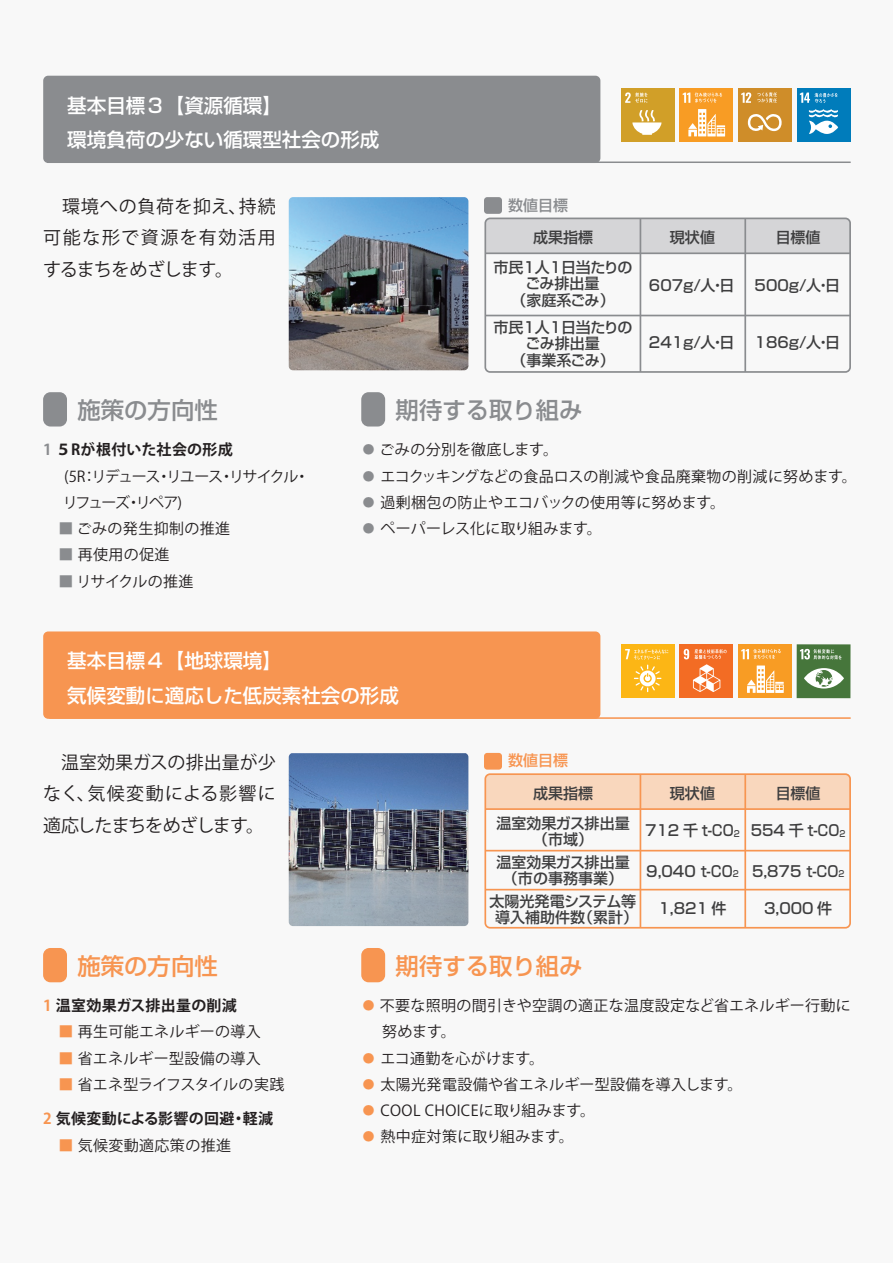
<style>
.page{position:relative;width:893px;height:1263px;background:#f8f8f8}
.page>*{position:absolute;margin:0;border:0;box-sizing:border-box;transform-origin:0 0}
.t1{font:500 23.4px "Shin Go Pro";color:#8a8c8f}
.t2{font:500 23.4px "Shin Go Pro";color:#f79551}
.t3{font:500 19.5px/34.2px "Shin Go Pro";color:#fff}
.t4{font:18px/31.5px "Koz Go Pr 6 N";letter-spacing:.04em;color:#231f20}
.t5{font:18px/31.5px "Koz Go Pr 6 N";color:#231f20;text-align:right}
.t6{font:18px/31.5px "Koz Go Pr 6 N";letter-spacing:-.045em;color:#231f20}
.t7{font:15px/26.2px "Koz Go Pr 6 N";letter-spacing:.02em;color:#231f20}
.t8{font:500 15px/16.5px "Shin Go Pro";color:#3e3e3f;text-align:center}
.t9{font:700 15px "Koz Go Pr 6 N";letter-spacing:.025em;color:#231f20}
.t10{font:15px "Koz Go Pr 6 N";letter-spacing:-.025em;color:#231f20}
.t11{font:15px "Koz Go Pr 6 N";letter-spacing:-.095em;color:#231f20}
.t12{font:15px/26.2px "Koz Go Pr 6 N";letter-spacing:-.105em;color:#231f20}
.t13{font:15px "Koz Go Pr 6 N";letter-spacing:-.015em;color:#231f20}
.t14{font:500 15px "Shin Go Pro";color:#f79551}
.t15{font:500 15px "Shin Go Pro";color:#8a8c8f}
.t16{font:500 8.7px "Shin Go Pro";color:#3e3e3f;scale:.9 1}
.s1{color:#8a8c8f}
.s2{color:#f79551}
</style>
<div class="page">
<div style="left:621px;top:88px;width:54px;height:54px;background:#d19f28"></div>
<svg style="left:632px;top:110px;width:29px;height:25px"></svg>
<svg style="left:625px;top:92px;width:23px;height:11px"></svg>
<div style="left:679px;top:88px;width:54px;height:54px;background:#f89c24"></div>
<svg style="left:688px;top:109px;width:37px;height:27px"></svg>
<svg style="left:683px;top:92px;width:39px;height:11px"></svg>
<div style="left:738px;top:644px;width:54px;height:54px;background:#f89c24"></div>
<svg style="left:747px;top:665px;width:37px;height:28px"></svg>
<svg style="left:741px;top:649px;width:40px;height:10px"></svg>
<hr style="left:47px;top:161px;width:804px;height:2px;background:#8a8c8f">
<div style="left:44px;top:76px;width:556px;height:86px;background:#8a8c8f;border-radius:4px"></div>
<div style="left:43px;top:76px;width:557px;height:87px;border:2px solid #8a8c8f;border-radius:4px"></div>
<hr style="left:49px;top:717px;width:802px;height:2px;background:#f79551">
<div style="left:44px;top:632px;width:556px;height:86px;background:#f79551;border-radius:4px"></div>
<div style="left:43px;top:631px;width:557px;height:88px;border:2px solid #f79551;border-radius:4px"></div>
<img style="left:289px;top:197px;width:179px;height:173px">
<div style="left:43px;top:392px;width:24px;height:34px;background:#8a8c8f;border-radius:7px"></div>
<div style="left:361px;top:392px;width:24px;height:34px;background:#8a8c8f;border-radius:7px"></div>
<img style="left:289px;top:753px;width:179px;height:173px">
<div style="left:486px;top:218px;width:363px;height:34px;background:#d5d5d7"></div>
<div style="left:484px;top:218px;width:367px;height:155px;border:2px solid #8a8c8f;border-radius:5px"></div>
<hr style="left:485px;top:252px;width:365px;height:2px;background:#8a8c8f">
<hr style="left:640px;top:218px;width:1px;height:154px;background:#8a8c8f">
<hr style="left:744px;top:218px;width:2px;height:154px;background:#8a8c8f">
<hr style="left:486px;top:315px;width:365px;height:1px;background:#8a8c8f">
<div style="left:487px;top:776px;width:361px;height:32px;background:#f9d7bd"></div>
<div style="left:484px;top:773px;width:367px;height:155px;border:2px solid #f79551;border-radius:5px"></div>
<hr style="left:485px;top:808px;width:365px;height:2px;background:#f79551">
<hr style="left:640px;top:774px;width:1px;height:154px;background:#f79551">
<hr style="left:744px;top:774px;width:2px;height:154px;background:#f79551">
<hr style="left:486px;top:850px;width:365px;height:1px;background:#f79551">
<hr style="left:486px;top:889px;width:365px;height:1px;background:#f79551">
<div style="left:43px;top:948px;width:24px;height:34px;background:#f79551;border-radius:7px"></div>
<div style="left:361px;top:948px;width:24px;height:34px;background:#f79551;border-radius:7px"></div>
<div style="left:738px;top:88px;width:54px;height:54px;background:#cf8d29"></div>
<svg style="left:741px;top:92px;width:10px;height:11px"></svg>
<svg style="left:748px;top:114px;width:34px;height:18px"></svg>
<svg style="left:757px;top:92px;width:20px;height:11px"></svg>
<div style="left:797px;top:88px;width:53px;height:54px;background:#007cbb"></div>
<svg style="left:809px;top:109px;width:29px;height:25px"></svg>
<svg style="left:800px;top:93px;width:38px;height:10px"></svg>
<div style="left:621px;top:644px;width:53px;height:54px;background:#fcb615"></div>
<svg style="left:634px;top:665px;width:27px;height:27px"></svg>
<svg style="left:625px;top:649px;width:43px;height:10px"></svg>
<div style="left:679px;top:644px;width:54px;height:54px;background:#f36c24"></div>
<svg style="left:684px;top:649px;width:43px;height:43px"></svg>
<div style="left:797px;top:644px;width:53px;height:54px;background:#46763b"></div>
<svg style="left:804px;top:668px;width:40px;height:20px"></svg>
<svg style="left:800px;top:649px;width:42px;height:10px"></svg>
<div style="left:484px;top:753px;width:18px;height:17px;background:#f79551;border-radius:3px"></div>
<div style="left:484px;top:197px;width:18px;height:17px;background:#8a8c8f;border-radius:3px"></div>
<h2 class="t3" style="left:67px;top:86px;width:313px">基本目標３【資源循環【<br>環境負荷の少ない循環型社会の形成</h2>
<p class="t4" style="left:43px;top:191px;width:234px">　環境への負荷を抑え、<br>可能な形で資源を有効活用するまちをめざします。</p>
<p class="t5" style="left:239px;top:191px;width:38px">持続</p>
<p class="t15" style="left:508px;top:193px;width:61px">数値目標</p>
<p class="t8" style="left:493px;top:220px;width:141px;line-height:30px">成果指標<br>市民1人1日当たりの</p>
<p class="t8" style="left:511px;top:274px;width:105px">ごみ排出量<br>（家庭系ごみ(</p>
<p class="t8" style="left:493px;top:317px;width:141px">市民1人1日当たりのごみ排出量<br>（事業系ごみ(</p>
<p class="t8" style="left:670px;top:227px;width:46px">現状値</p>
<p class="t8" style="left:649px;top:275px;width:87px">607g 人/ 日</p>
<p class="t8" style="left:710px;top:275px;width:16px">・</p>
<p class="t8" style="left:649px;top:333px;width:87px">241g 人/ 日</p>
<p class="t8" style="left:710px;top:333px;width:16px">・</p>
<p class="t8" style="left:776px;top:227px;width:46px">目標値</p>
<p class="t8" style="left:755px;top:275px;width:87px">500g 人/ 日</p>
<p class="t8" style="left:816px;top:275px;width:16px">・</p>
<p class="t8" style="left:755px;top:333px;width:87px">186g 人/ 日</p>
<p class="t8" style="left:816px;top:333px;width:16px">・</p>
<h1 class="t1" style="left:78px;top:391px;width:142px">施策の方向性</h1>
<h1 class="t1" style="left:396px;top:391px;width:188px">期待する取り組み</h1>
<p class="t9" style="left:43px;top:441px;width:191px">５<span class="s1">1</span> Rが根付いた社会の形成</p>
<p class="t11" style="left:92px;top:468px;width:208px">リデュースリユースリサイクル</p>
<p class="t12" style="left:63px;top:463px;width:121px">：R5 (<br>リフューズリペア(</p>
<p class="t7" style="left:157px;top:463px;width:16px">・</p>
<p class="t7" style="left:219px;top:463px;width:16px">・</p>
<p class="t7" style="left:295px;top:463px;width:17px">・</p>
<p class="t7" style="left:126px;top:490px;width:16px">・</p>
<p class="t7" style="left:58px;top:516px;width:173px"><span class="s1">■</span> ごみの発生抑制の推進</p>
<p class="t7" style="left:58px;top:542px;width:113px"><span class="s1">■</span> 再使用の促進</p>
<p class="t13" style="left:58px;top:573px;width:137px"><span class="s1">■</span> リサイクルの推進</p>
<p class="t7" style="left:361px;top:437px;width:497px"><span class="s1">・</span>ごみの分別を徹底します。<br><span class="s1">・</span>エコクッキングなどの食品ロスの削減や食品廃棄物の削減に努めます。<span class="s1">・</span>過剰梱包の防止やエコバックの使用等に努めます。<br><span class="s1">・</span>ペーパーレス化に取り組みます。</p>
<h2 class="t3" style="left:67px;top:641px;width:333px">基本目標４【地球環境【<br>気候変動に適応した低炭素社会の形成</h2>
<p class="t5" style="left:43px;top:747px;width:234px">　温室効果ガスの排出量が少気候変動による影響に</p>
<p class="t6" style="left:43px;top:778px;width:223px">なく、<br>適応したまちをめざします。</p>
<h1 class="t2" style="left:78px;top:947px;width:142px">施策の方向性</h1>
<p class="t14" style="left:508px;top:748px;width:61px">数値目標</p>
<p class="t8" style="left:496px;top:776px;width:135px;line-height:30px">成果指標<br>温室効果ガス排出量</p>
<p class="t8" style="left:496px;top:826px;width:135px;line-height:22.5px">（市域(<br>温室効果ガス排出量</p>
<p class="t8" style="left:490px;top:865px;width:148px;line-height:22.5px">（市の事務事業(<br>太陽光発電システム等</p>
<p class="t8" style="left:578px;top:907px;width:61px">（累計(</p>
<p class="t8" style="left:495px;top:907px;width:91px">導入補助件数</p>
<p class="t8" style="left:670px;top:783px;width:46px">現状値</p>
<p class="t8" style="left:645px;top:820px;width:90px">712 千 -t CO</p>
<p class="t16" style="left:733px;top:867px;width:8px">2</p>
<p class="t16" style="left:734px;top:826px;width:8px">2</p>
<p class="t8" style="left:646px;top:861px;width:88px">9,040 -t CO</p>
<p class="t8" style="left:658px;top:898px;width:70px">1,821 件</p>
<h1 class="t2" style="left:396px;top:947px;width:188px">期待する取り組み</h1>
<p class="t8" style="left:776px;top:783px;width:46px">目標値</p>
<p class="t8" style="left:751px;top:820px;width:90px">554 千 -t CO</p>
<p class="t16" style="left:838px;top:867px;width:8px">2</p>
<p class="t16" style="left:839px;top:826px;width:8px">2</p>
<p class="t8" style="left:752px;top:861px;width:88px">5,875 -t CO</p>
<p class="t8" style="left:764px;top:898px;width:70px">3,000 件</p>
<p class="t9" style="left:43px;top:997px;width:195px"><span class="s2">1</span> 温室効果ガス排出量の削減</p>
<p class="t7" style="left:58px;top:1019px;width:204px"><span class="s2">■</span> 再生可能エネルギーの導入</p>
<p class="t7" style="left:58px;top:1045px;width:204px"><span class="s2">■</span> 省エネルギー型設備の導入</p>
<p class="t10" style="left:58px;top:1076px;width:227px"><span class="s2">■</span> 省エネ型ライフスタイルの実践</p>
<p class="t9" style="left:243px;top:1110px;width:32px">軽減</p>
<p class="t9" style="left:43px;top:1110px;width:193px"><span class="s2">2</span> 気候変動による影響の回避</p>
<p class="t7" style="left:58px;top:1132px;width:174px"><span class="s2">■</span> 気候変動適応策の推進</p>
<p class="t9" style="left:231px;top:1110px;width:16px">・</p>
<p class="t7" style="left:361px;top:993px;width:491px"><span class="s2">・</span>不要な照明の間引きや空調の適正な温度設定など省エネルギー行動に</p>
<p class="t7" style="left:382px;top:1019px;width:75px">努めます。</p>
<p class="t7" style="left:361px;top:1045px;width:185px"><span class="s2">・</span>エコ通勤を心がけます。</p>
<p class="t7" style="left:361px;top:1072px;width:383px"><span class="s2">・</span>太陽光発電設備や省エネルギー型設備を導入します。</p>
<p class="t7" style="left:361px;top:1098px;width:235px"><span class="s2">・</span> COOL CHOICEに取り組みます。</p>
<p class="t7" style="left:361px;top:1124px;width:214px"><span class="s2">・</span>熱中症対策に取り組みます。</p>
</div>
